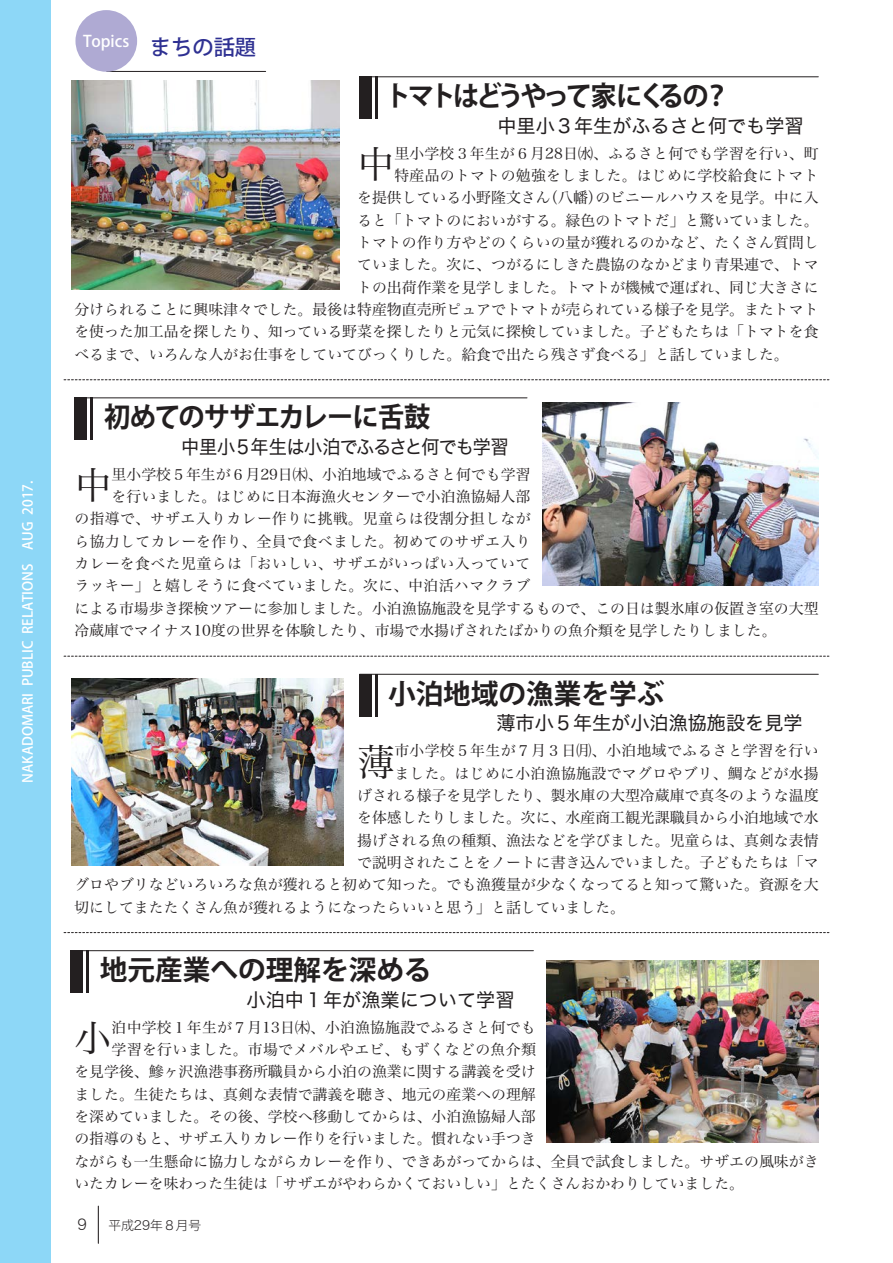
<style>
.page{position:relative;width:893px;height:1263px;background:#fff}
.page>*{position:absolute;margin:0;border:0;box-sizing:border-box;transform-origin:0 0}
.t1{font:37.2px "Hira Min Pro W3";color:#231f20}
.t2{font:700 27.6px "Koz Go Pro";color:#231f20}
.t3{font:700 27.6px "Koz Go Pro";letter-spacing:-.13em;color:#231f20;scale:.95 1}
.t4{font:700 27.6px "Koz Go Pro";letter-spacing:-.02em;color:#231f20;scale:.95 1}
.t5{font:19.2px "Hira Kaku Std W4";color:#231f20}
.t6{font:19.2px "Hira Kaku Std W4";letter-spacing:-.055em;color:#231f20;scale:.95 1}
.t7{font:500 15.9px "Koz Go Pro";color:#fff}
.t8{font:14.85px "Hira Min Pro W3";color:#231f20}
.t9{font:14.85px "Hira Min Pro W3";letter-spacing:.02em;color:#231f20}
.t10{font:14.85px "Hira Min Pro W3";letter-spacing:.025em;color:#231f20}
.t11{font:14.85px "Hira Min Pro W3";letter-spacing:.03em;color:#231f20}
.t12{font:14.85px "Hira Kaku Std W2";color:#231f20}
.t13{font:500 13.8px "Koz Go Pro";color:#fff}
.t14{font:300 12.75px "Koz Go Pro";color:#231f20}
.s1{font-size:21.3px;color:#2e3092}
.s2{font-family:"Koz Min Pro"}
.s3{font-family:"Hira Kaku Std W2";font-weight:400}
</style>
<div class="page">
<hr style="left:98px;top:1206px;width:1px;height:37px;background:#231f20">
<div style="left:0;top:0;width:51px;height:1263px;background:#8dd7f7"></div>
<img style="left:71px;top:678px;width:272px;height:187px">
<img style="left:542px;top:403px;width:277px;height:183px">
<img style="left:546px;top:960px;width:273px;height:183px">
<img style="left:71px;top:81px;width:268px;height:208px">
<div style="left:74px;top:398px;width:13px;height:42px;background:#231f20"></div>
<hr style="left:90px;top:398px;width:2px;height:42px;background:#231f20">
<hr style="left:75px;top:398px;width:452px;height:1px;background:#231f20">
<div style="left:359px;top:674px;width:13px;height:42px;background:#231f20"></div>
<hr style="left:375px;top:674px;width:2px;height:42px;background:#231f20">
<hr style="left:360px;top:674px;width:458px;height:1px;background:#231f20">
<div style="left:70px;top:950px;width:13px;height:43px;background:#231f20"></div>
<hr style="left:86px;top:950px;width:2px;height:43px;background:#231f20">
<hr style="left:70px;top:950px;width:463px;height:1px;background:#231f20">
<div style="left:359px;top:77px;width:13px;height:42px;background:#231f20"></div>
<hr style="left:375px;top:77px;width:2px;height:42px;background:#231f20">
<hr style="left:360px;top:77px;width:458px;height:1px;background:#231f20">
<svg style="left:64px;top:656px;width:765px;height:1px"></svg>
<svg style="left:64px;top:379px;width:765px;height:1px"></svg>
<svg style="left:64px;top:932px;width:765px;height:1px"></svg>
<hr style="left:107px;top:71px;width:159px;height:1px;background:#231f20">
<div style="left:75px;top:10px;width:62px;height:62px;background:#afaad3;border-radius:50%"></div>
<p class="t13" style="left:19px;top:782px;width:304px;rotate:-90deg">NAKADOMARI PUBLIC RELATIONS　AUG 2017.</p>
<p class="t7" style="left:83px;top:31px;width:175px">Topics <span class="s1">まちの話題</span></p>
<p class="t3" style="left:385px;top:78px;width:365px">トマトはどうやって家にくるの？</p>
<p class="t5" style="left:497px;top:111px;width:308px">中里小３年生がふるさと何でも学習</p>
<p class="t1" style="left:357px;top:133px;width:39px">中</p>
<p class="t8" style="left:394px;top:140px;width:426px">里小学校３年生が６月28日㈬、ふるさと何でも学習を行い、町</p>
<p class="t9" style="left:394px;top:163px;width:426px">特産品のトマトの勉強をしました。はじめに学校給食にトマト</p>
<p class="t8" style="left:357px;top:185px;width:463px">を提供している小野隆文さん（八幡）のビニールハウスを見学。中に入</p>
<p class="t8" style="left:357px;top:207px;width:463px">ると<span class="s2">「</span>トマトのにおいがする。緑色のトマトだ<span class="s2">」</span>と驚いていました。</p>
<p class="t8" style="left:357px;top:230px;width:463px">トマトの作り方やどのくらいの量が獲れるのかなど、たくさん質問し</p>
<p class="t8" style="left:357px;top:252px;width:463px">ていました。次に、つがるにしきた農協のなかどまり青果連で、トマ</p>
<p class="t8" style="left:357px;top:274px;width:463px">トの出荷作業を見学しました。トマトが機械で運ばれ、同じ大きさに</p>
<p class="t8" style="left:74px;top:297px;width:746px">分けられることに興味津々でした。最後は特産物直売所ピュアでトマトが売られている様子を見学。またトマト</p>
<p class="t8" style="left:74px;top:319px;width:746px">を使った加工品を探したり、知っている野菜を探したりと元気に探検していました。子どもたちは<span class="s2">「</span>トマトを食</p>
<p class="t8" style="left:74px;top:341px;width:716px">べるまで、いろんな人がお仕事をしていてびっくりした。給食で出たら残さず食べる<span class="s2">」</span>と話していました。</p>
<p class="t4" style="left:104px;top:399px;width:345px">初めてのサザエカレーに舌鼓</p>
<p class="t6" style="left:181px;top:432px;width:346px">中里小５年生は小泊でふるさと何でも学習</p>
<p class="t1" style="left:74px;top:454px;width:39px">中</p>
<p class="t8" style="left:112px;top:461px;width:420px">里小学校５年生が６月29日㈭、小泊地域でふるさと何でも学習</p>
<p class="t8" style="left:112px;top:484px;width:420px">を行いました。はじめに日本海漁火センターで小泊漁協婦人部</p>
<p class="t10" style="left:74px;top:506px;width:458px">の指導で、サザエ入りカレー作りに挑戦。児童らは役割分担しなが</p>
<p class="t10" style="left:74px;top:528px;width:458px">ら協力してカレーを作り、全員で食べました。初めてのサザエ入り</p>
<p class="t11" style="left:74px;top:551px;width:457px">カレーを食べた児童らは<span class="s2">「</span>おいしい、サザエがいっぱい入っていて</p>
<p class="t11" style="left:74px;top:573px;width:457px">ラッキー<span class="s2">」</span>と嬉しそうに食べていました。次に、中泊活ハマクラブ</p>
<p class="t8" style="left:74px;top:595px;width:746px">による市場歩き探検ツアーに参加しました。小泊漁協施設を見学するもので、この日は製氷庫の仮置き室の大型</p>
<p class="t8" style="left:74px;top:618px;width:704px">冷蔵庫でマイナス10度の世界を体験したり、市場で水揚げされたばかりの魚介類を見学したりしました。</p>
<p class="t2" style="left:388px;top:676px;width:278px">小泊地域の漁業を学ぶ</p>
<p class="t5" style="left:496px;top:708px;width:308px">薄市小５年生が小泊漁協施設を見学</p>
<p class="t1" style="left:357px;top:730px;width:39px">薄</p>
<p class="t9" style="left:394px;top:738px;width:426px">市小学校５年生が７月３日㈪、小泊地域でふるさと学習を行い</p>
<p class="t9" style="left:394px;top:760px;width:426px">ました。はじめに小泊漁協施設でマグロやブリ、鯛などが水揚</p>
<p class="t8" style="left:357px;top:783px;width:463px">げされる様子を見学したり、製氷庫の大型冷蔵庫で真冬のような温度</p>
<p class="t8" style="left:357px;top:805px;width:463px">を体感したりしました。次に、水産商工観光課職員から小泊地域で水</p>
<p class="t8" style="left:357px;top:827px;width:463px">揚げされる魚の種類、漁法などを学びました。児童らは、真剣な表情</p>
<p class="t8" style="left:357px;top:849px;width:463px">で説明されたことをノートに書き込んでいました。子どもたちは<span class="s2">「</span>マ</p>
<p class="t8" style="left:74px;top:872px;width:746px">グロやブリなどいろいろな魚が獲れると初めて知った。でも漁獲量が少なくなってると知って驚いた。資源を大</p>
<p class="t8" style="left:74px;top:894px;width:552px">切にしてまたたくさん魚が獲れるようになったらいいと思う<span class="s2">」</span>と話していました。</p>
<p class="t2" style="left:100px;top:952px;width:333px">地元産業への理解を深める</p>
<p class="t5" style="left:247px;top:985px;width:269px">小泊中１年が漁業について学習</p>
<p class="t1" style="left:74px;top:1006px;width:39px">小</p>
<p class="t8" style="left:112px;top:1014px;width:426px">泊中学校１年生が７月13日㈭、小泊漁協施設でふるさと何でも</p>
<p class="t9" style="left:112px;top:1037px;width:426px">学習を行いました。市場でメバルやエビ、もずくなどの魚介類</p>
<p class="t8" style="left:74px;top:1059px;width:463px">を見学後、鰺ヶ沢漁港事務所職員から小泊の漁業に関する講義を受け</p>
<p class="t8" style="left:74px;top:1081px;width:463px">ました。生徒たちは、真剣な表情で講義を聴き、地元の産業への理解</p>
<p class="t8" style="left:74px;top:1104px;width:463px">を深めていました。その後、学校へ移動してからは、小泊漁協婦人部</p>
<p class="t8" style="left:74px;top:1126px;width:463px">の指導のもと、サザエ入りカレー作りを行いました。慣れない手つき</p>
<p class="t8" style="left:74px;top:1148px;width:746px">ながらも一生懸命に協力しながらカレーを作り、できあがってからは、全員で試食しました。サザエの風味がき</p>
<p class="t8" style="left:74px;top:1171px;width:671px">いたカレーを味わった生徒は<span class="s2">「</span>サザエがやわらかくておいしい<span class="s2">」</span>とたくさんおかわりしていました。</p>
<p class="t12" style="left:78px;top:1213px;width:11px">9</p>
<p class="t14" style="left:108px;top:1216px;width:94px">平成<span class="s3">29</span>年<span class="s3">８</span>月号</p>
</div>
